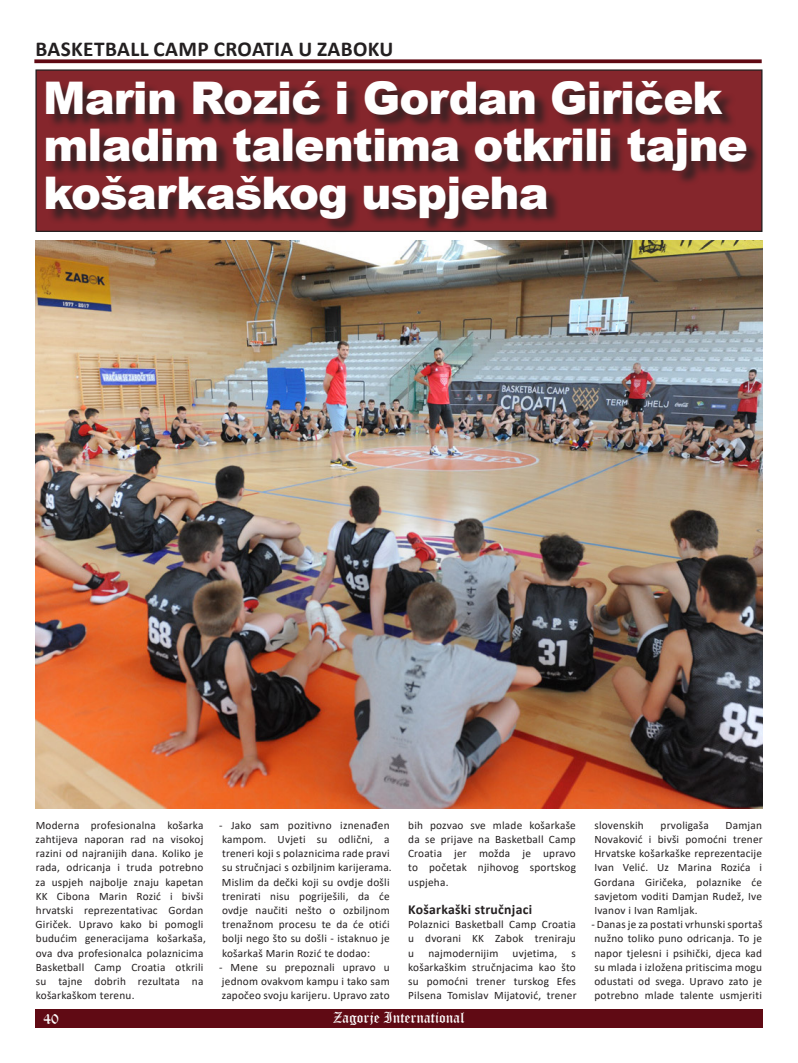
<style>
.page{position:relative;width:798px;height:1063px;background:#fff}
.page>*{position:absolute;margin:0;border:0;box-sizing:border-box;transform-origin:0 0}
.t1{font:900 45px/47.5px "Arial";letter-spacing:-.02em;color:#fff}
.t2{font:700 21.25px "Calibri";letter-spacing:.02em;color:#231f20}
.t3{font:15px "Old English Text";color:#fff}
.t4{font:700 13.75px "Calibri";letter-spacing:.02em;color:#231f20}
.t5{font:11.25px/14.2px "Calibri";letter-spacing:.02em;color:#231f20;text-align:justify}
</style>
<div class="page">
<div style="left:35px;top:1009px;width:727px;height:19px;background:#600a14"></div>
<div style="left:36px;top:70px;width:725px;height:161px;background:#85262c"></div>
<div style="left:48px;top:83px;width:713px;height:151px;background:#231f20;opacity:.75"></div>
<svg style="left:34px;top:59px;width:727px;height:4px;background:#70232c"></svg>
<img style="left:35px;top:241px;width:727px;height:568px">
<p class="t2" style="left:35px;top:34px;width:359px">BASKETBALL CAMP CROATIA U ZABOKU</p>
<p class="t1" style="left:43px;top:72px;width:706px">Marin Rozić i Gordan Giriček mladim talentima otkrili tajne košarkaškog uspjeha</p>
<p class="t5" style="left:36px;top:818px;width:172px;text-align:left">Moderna profesionalna košarka zahtijeva naporan rad na visokoj razini od najranijih dana. Koliko je rada, odricanja i truda potrebno za uspjeh najbolje znaju kapetan<br>KK Cibona Marin Rozić i bivši hrvatski reprezentativac Gordan<br>Giriček. Upravo kako bi pomogli budućim generacijama košarkaša, ova dva profesionalca polaznicima<br>Basketball Camp Croatia otkrili su tajne dobrih rezultata na košarkaškom terenu.</p>
<p class="t5" style="left:219px;top:818px;width:174px;text-align:left">- Jako sam pozitivno iznenađen kampom. Uvjeti su odlični, a treneri koji s polaznicima rade pravi su stručnjaci s ozbiljnim karijerama.<br>Mislim da dečki koji su ovdje došli trenirati nisu pogriješili, da će ovdje naučiti nešto o ozbiljnom trenažnom procesu te da će otići bolji nego što su došli - istaknuo je košarkaš Marin Rozić te dodao:</p>
<p class="t5" style="left:219px;top:960px;width:172px">- Mene su prepoznali upravo u jednom ovakvom kampu i tako sam započeo svoju karijeru. Upravo zato</p>
<p class="t5" style="left:408px;top:818px;width:169px">bih pozvao sve mlade košarkaše da se prijave na Basketball Camp Croatia jer možda je upravo to početak njihovog sportskog uspjeha.</p>
<p class="t4" style="left:408px;top:900px;width:125px">Košarkaški stručnjaci</p>
<p class="t5" style="left:408px;top:917px;width:169px">Polaznici Basketball Camp Croatia u dvorani KK Zabok treniraju u</p>
<p class="t5" style="left:428px;top:945px;width:71px">najmodernijim</p>
<p class="t5" style="left:512px;top:945px;width:46px">uvjetima,</p>
<p class="t5" style="left:408px;top:945px;width:170px;text-indent:163px">s košarkaškim stručnjacima kao što su pomoćni trener turskog Efes Pilsena Tomislav Mijatović, trener</p>
<h3 class="t3" style="left:43px;top:1009px;width:17px">40</h3>
<h3 class="t3" style="left:333px;top:1008px;width:133px">Zagorje International</h3>
<p class="t5" style="left:594px;top:818px;width:51px">slovenskih</p>
<p class="t5" style="left:660px;top:818px;width:50px">prvoligaša</p>
<p class="t5" style="left:594px;top:818px;width:170px;text-indent:131px">Damjan Novaković i bivši pomoćni trener Hrvatske košarkaške reprezentacije Ivan Velić. Uz Marina Rozića i Gordana Giričeka, polaznike će savjetom voditi Damjan Rudež, Ive Ivanov i Ivan Ramljak.</p>
<p class="t5" style="left:591px;top:917px;width:172px">- Danas je za postati vrhunski sportaš nužno toliko puno odricanja. To je napor tjelesni i psihički, djeca kad su mlada i izložena pritiscima mogu odustati od svega. Upravo zato je potrebno mlade talente usmjeriti</p>
</div>
